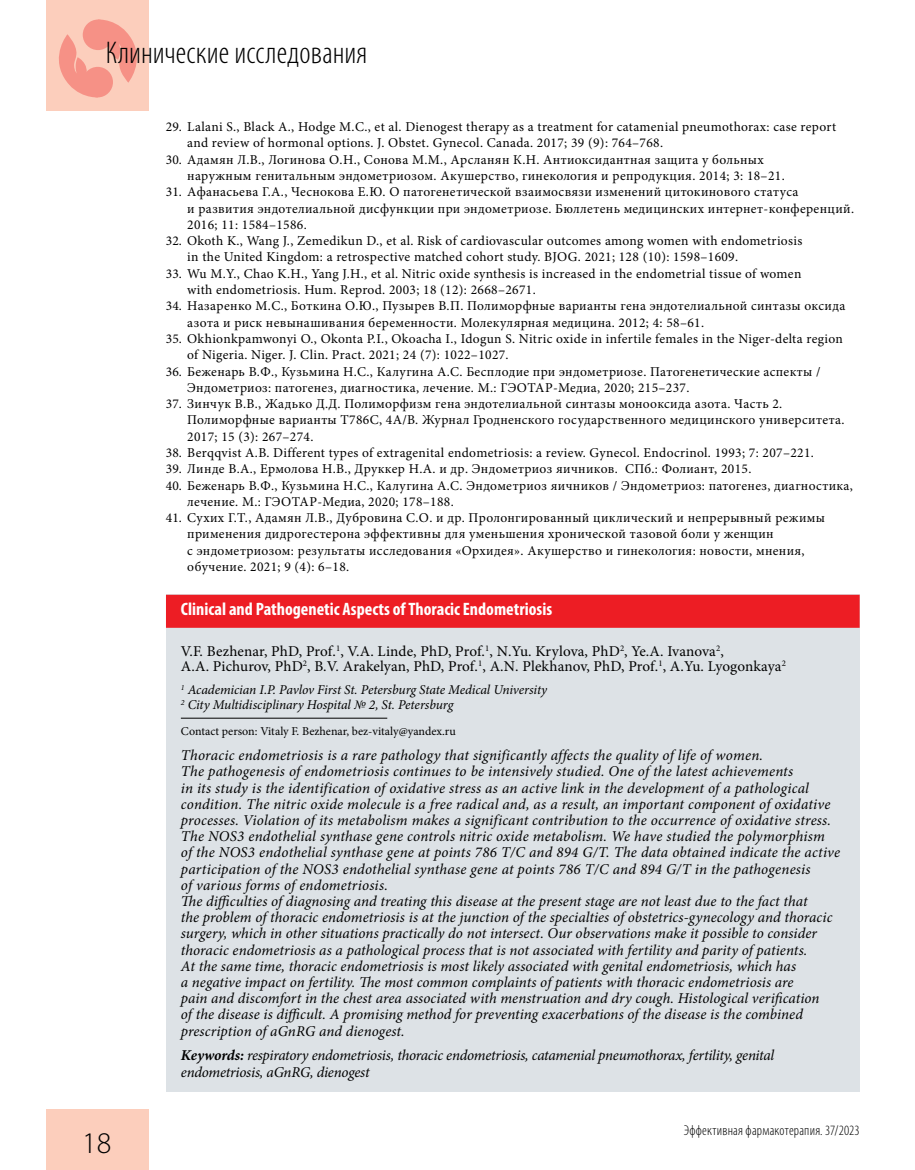
<style>
.page{position:relative;width:915px;height:1170px;background:#fff}
.page>*{position:absolute;margin:0;border:0;box-sizing:border-box;transform-origin:0 0}
.t1{font:300 condensed 31.5px "Myriad Pro";color:#000}
.t2{font:300 30px "Myriad Pro";color:#000}
.t3{font:700 condensed 18px "Myriad Pro";color:#fff}
.t4{font:italic 15px/16.2px "Minion Pro";letter-spacing:.005em;color:#000}
.t5{font:15px/15px "Minion Pro";letter-spacing:.005em;color:#000}
.t6{font:italic 15px/16.2px "Minion Pro";letter-spacing:-.02em;color:#000}
.t7{font:300 condensed 14.25px "Myriad Pro";letter-spacing:.015em;color:#000}
.t8{font:13.5px/16.4px "Minion Pro";letter-spacing:.025em;color:#000}
.t9{font:italic 13.5px/15px "Minion Pro";letter-spacing:-.01em;color:#000}
.t10{font:12px "Minion Pro";color:#000}
.s1{font-weight:700}
</style>
<div class="page">
<div style="left:47px;top:0;width:102px;height:111px;background:#fccebc"></div>
<div style="left:47px;top:1108px;width:102px;height:61px;background:#fccebc"></div>
<svg style="left:59px;top:19px;width:78px;height:79px"></svg>
<div style="left:166px;top:594px;width:693px;height:497px;background:#dde2e6"></div>
<div style="left:166px;top:594px;width:693px;height:33px;background:#ed1d24"></div>
<hr style="left:181px;top:717px;width:206px;height:1px;background:#000">
<h1 class="t1" style="left:106px;top:34px;width:263px">Клинические исследования</h1>
<h2 class="t2" style="left:82px;top:1126px;width:31px">18</h2>
<p class="t8" style="left:187px;top:119px;width:650px;text-indent:-21px">29. Lalani S., Black A., Hodge M.C., et al. Dienogest therapy as a treatment for catamenial pneumothorax: case report and review of hormonal options. J. Obstet. Gynecol. Canada. 2017; 39 (9): 764–768.</p>
<p class="t8" style="left:187px;top:151px;width:598px;text-indent:-21px">30. Адамян Л.В., Логинова О.Н., Сонова М.М., Арсланян К.Н. Антиоксидантная защита у больных наружным генитальным эндометриозом. Акушерство, гинекология и репродукция. 2014; 3: 18–21.</p>
<p class="t8" style="left:187px;top:184px;width:668px;text-indent:-21px">31. Афанасьева Г.А., Чеснокова Е.Ю. О патогенетической взаимосвязи изменений цитокинового статуса<br>и развития эндотелиальной дисфункции при эндометриозе. Бюллетень медицинских интернет-конференций.<br>2016; 11: 1584–1586.</p>
<p class="t8" style="left:187px;top:233px;width:616px;text-indent:-21px">32. Okoth K., Wang J., Zemedikun D., et al. Risk of cardiovascular outcomes among women with endometriosis in the United Kingdom: a retrospective matched cohort study. BJOG. 2021; 128 (10): 1598–1609.</p>
<p class="t8" style="left:187px;top:265px;width:615px;text-indent:-21px">33. Wu M.Y., Chao K.H., Yang J.H., et al. Nitric oxide synthesis is increased in the endometrial tissue of women with endometriosis. Hum. Reprod. 2003; 18 (12): 2668–2671.</p>
<p class="t8" style="left:187px;top:298px;width:659px;text-indent:-21px">34. Назаренко М.С., Боткина О.Ю., Пузырев В.П. Полиморфные варианты гена эндотелиальной синтазы оксида азота и риск невынашивания беременности. Молекулярная медицина. 2012; 4: 58–61.</p>
<p class="t8" style="left:187px;top:330px;width:657px;text-indent:-21px">35. Okhionkpamwonyi O., Okonta P.I., Okoacha I., Idogun S. Nitric oxide in infertile females in the Niger-delta region of Nigeria. Niger. J. Clin. Pract. 2021; 24 (7): 1022–1027.</p>
<p class="t8" style="left:187px;top:363px;width:634px;text-indent:-21px">36. Беженарь В.Ф., Кузьмина Н.С., Калугина А.С. Бесплодие при эндометриозе. Патогенетические аспекты /<br>Эндометриоз: патогенез, диагностика, лечение. М.: ГЭОТАР-Медиа, 2020; 215–237.</p>
<p class="t8" style="left:187px;top:395px;width:658px;text-indent:-21px">37. Зинчук В.В., Жадько Д.Д. Полиморфизм гена эндотелиальной синтазы монооксида азота. Часть 2.<br>Полиморфные варианты T786C, 4A/B. Журнал Гродненского государственного медицинского университета.<br>2017; 15 (3): 267–274.</p>
<p class="t8" style="left:166px;top:444px;width:649px">38. Berqqvist A.B. Different types of extragenital endometriosis: a review. Gynecol. Endocrinol. 1993; 7: 207–221.</p>
<p class="t8" style="left:166px;top:461px;width:586px">39. Линде В.А., Ермолова Н.В., Друккер Н.А. и др. Эндометриоз яичников. СПб.: Фолиант, 2015.</p>
<p class="t8" style="left:187px;top:477px;width:667px;text-indent:-21px">40. Беженарь В.Ф., Кузьмина Н.С., Калугина А.С. Эндометриоз яичников / Эндометриоз: патогенез, диагностика, лечение. М.: ГЭОТАР-Медиа, 2020; 178–188.</p>
<p class="t8" style="left:187px;top:509px;width:639px;text-indent:-21px">41. Сухих Г.Т., Адамян Л.В., Дубровина С.О. и др. Пролонгированный циклический и непрерывный режимы применения дидрогестерона эффективны для уменьшения хронической тазовой боли у женщин<br>с эндометриозом: результаты исследования «Орхидея». Акушерство и гинекология: новости, мнения, обучение. 2021; 9 (4): 6–18.</p>
<h3 class="t3" style="left:181px;top:597px;width:372px">Clinical and Pathogenetic Aspects of Thoracic Endometriosis</h3>
<p class="t5" style="left:181px;top:643px;width:606px">V.F. Bezhenar, PhD, Prof.<sup>1</sup>, V.A. Linde, PhD, Prof.<sup>1</sup>, N.Yu. Krylova, PhD<sup>2</sup>, Ye.A. Ivanova<sup>2</sup>,<br>A.A. Pichurov, PhD<sup>2</sup>, B.V. Arakelyan, PhD, Prof.<sup>1</sup>, A.N. Plekhanov, PhD, Prof.<sup>1</sup>, A.Yu. Lyogonkaya<sup>2</sup></p>
<p class="t9" style="left:181px;top:682px;width:367px"><sup>1</sup> Academician I.P. Pavlov First St. Petersburg State Medical University<br><sup>2</sup> City Multidisciplinary Hospital № 2, St. Petersburg</p>
<p class="t10" style="left:181px;top:723px;width:276px">Contact person: Vitaly F. Bezhenar, bez-vitaly@yandex.ru</p>
<p class="t4" style="left:181px;top:747px;width:660px">Thoracic endometriosis is a rare pathology that significantly affects the quality of life of women.<br>The pathogenesis of endometriosis continues to be intensively studied. One of the latest achievements<br>in its study is the identification of oxidative stress as an active link in the development of a pathological condition. The nitric oxide molecule is a free radical and, as a result, an important component of oxidative processes. Violation of its metabolism makes a significant contribution to the occurrence of oxidative stress.<br>The NOS3 endothelial synthase gene controls nitric oxide metabolism. We have studied the polymorphism<br>of the NOS3 endothelial synthase gene at points 786 T/C and 894 G/T. The data obtained indicate the active participation of the NOS3 endothelial synthase gene at points 786 T/C and 894 G/T in the pathogenesis<br>of various forms of endometriosis.<br>The difficulties of diagnosing and treating this disease at the present stage are not least due to the fact that<br>the problem of thoracic endometriosis is at the junction of the specialties of obstetrics-gynecology and thoracic surgery, which in other situations practically do not intersect. Our observations make it possible to consider thoracic endometriosis as a pathological process that is not associated with fertility and parity of patients.<br>At the same time, thoracic endometriosis is most likely associated with genital endometriosis, which has<br>a negative impact on fertility. The most common complaints of patients with thoracic endometriosis are<br>pain and discomfort in the chest area associated with menstruation and dry cough. Histological verification<br>of the disease is difficult. A promising method for preventing exacerbations of the disease is the combined prescription of аGnRG and dienogest.</p>
<p class="t6" style="left:181px;top:1047px;width:594px"><span class="s1">Keywords:</span> respiratory endometriosis, thoracic endometriosis, catamenial pneumothorax, fertility, genital endometriosis, аGnRG, dienogest</p>
<p class="t7" style="left:683px;top:1121px;width:177px">Эффективная фармакотерапия. 37/2023</p>
</div>
